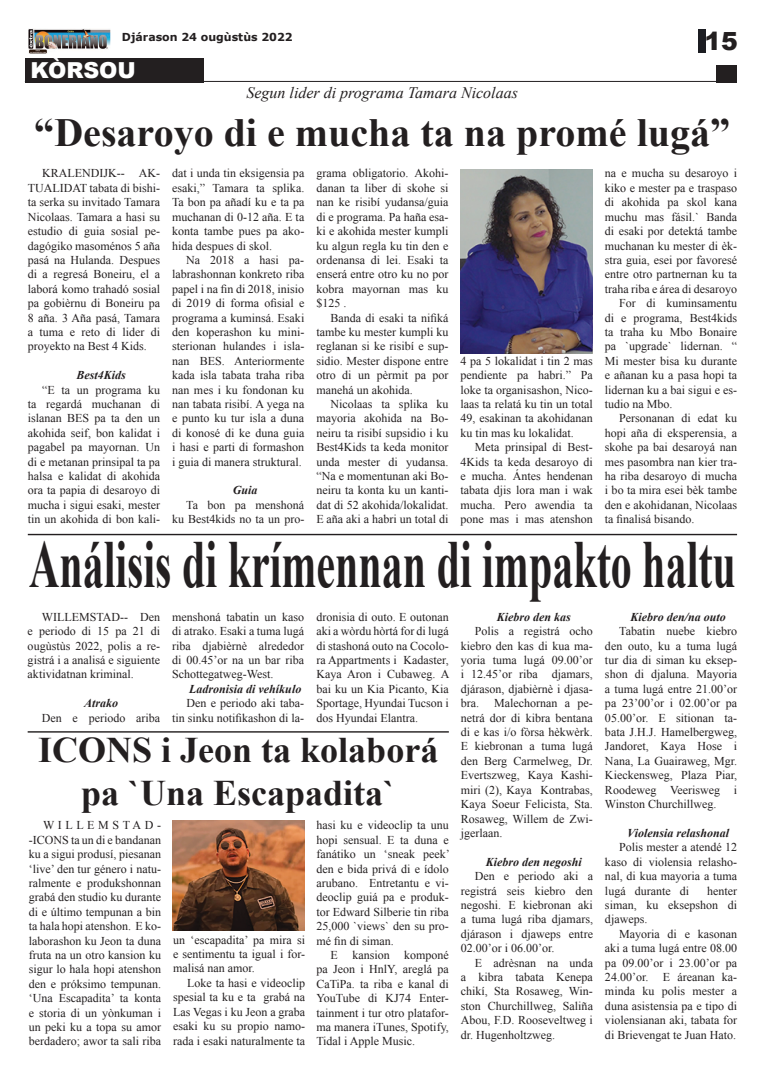
<style>
.page{position:relative;width:766px;height:1078px;background:#fff}
.page>*{position:absolute;margin:0;border:0;box-sizing:border-box;transform-origin:0 0}
.t1{font:700 67.2px "Times New Roman";color:#231f20;scale:.63 1}
.t2{font:700 40px "Times New Roman";color:#231f20}
.t3{font:700 36px/43.2px "Times New Roman";color:#231f20;text-align:center}
.t4{font:900 25px "Arial";color:#231f20}
.t5{font:900 22px "Arial";letter-spacing:-.005em;color:#fff}
.t6{font:italic 16px "Times New Roman";color:#231f20}
.t7{font:12px/14.4px "Times New Roman";color:#231f20;text-align:justify}
.t8{font:italic 700 12px "Times New Roman";color:#231f20}
.t9{font:700 11px "Verdana";color:#231f20}
</style>
<div class="page">
<img style="left:29px;top:29px;width:81px;height:24px">
<div style="left:700px;top:29px;width:6px;height:23px;background:#1c1d22"></div>
<div style="left:698px;top:29px;width:6px;height:23px;background:#1c1d22"></div>
<div style="left:26px;top:58px;width:178px;height:24px;background:#231f20"></div>
<div style="left:716px;top:65px;width:20px;height:17px;background:#231f20"></div>
<hr style="left:25px;top:81px;width:711px;height:1px;background:#231f20">
<img style="left:460px;top:169px;width:132px;height:184px">
<img style="left:172px;top:820px;width:132px;height:109px">
<hr style="left:28px;top:731px;width:420px;height:1px;background:#231f20">
<hr style="left:28px;top:533px;width:708px;height:2px;background:#231f20">
<p class="t9" style="left:122px;top:29px;width:172px">Djárason 24 ougùstùs 2022</p>
<h3 class="t5" style="left:31px;top:54px;width:107px">KÒRSOU</h3>
<h3 class="t5" style="left:31px;top:54px;width:88px">ARUBA</h3>
<h3 class="t4" style="left:704px;top:22px;width:35px">15</h3>
<h3 class="t6" style="left:246px;top:82px;width:273px">Segun lider di programa Tamara Nicolaas</h3>
<h2 class="t2" style="left:34px;top:105px;width:697px">“Desaroyo di e mucha ta na promé lugá”</h2>
<p class="t7" style="left:28px;top:166px;width:134px;text-indent:14px">KRALENDIJK-- AK-TUALIDAT tabata di bishi&shy;ta serka su invitado Tamara Nicolaas. Tamara a hasi su estudio di guia sosial pe&shy;dagógiko masoménos 5 aña pasá na Hulanda. Despues di a regresá Boneiru, el a laborá komo trahadó sosial pa gobièrnu di Boneiru pa 8 aña. 3 Aña pasá, Tamara a tuma e reto di lider di proyekto na Best 4 Kids.</p>
<p class="t8" style="left:76px;top:367px;width:51px">Best4Kids</p>
<p class="t7" style="left:28px;top:382px;width:134px;text-indent:14px">“E ta un programa ku ta regardá muchanan di islanan BES pa ta den un akohida seif, bon kalidat i pagabel pa mayornan. Un di e metanan prinsipal ta pa halsa e kalidat di akohida ora ta papia di desaroyo di mucha i sigui esaki, mester tin un akohida di bon kali-</p>
<p class="t7" style="left:172px;top:166px;width:134px">dat i unda tin eksigensia pa esaki,” Tamara ta splika.<br>Ta bon pa añadí ku e ta pa muchanan di 0-12 aña. E ta konta tambe pues pa ako&shy;hida despues di skol.</p>
<p class="t7" style="left:172px;top:252px;width:134px;text-indent:14px">Na 2018 a hasi pa&shy;labrashonnan konkreto riba papel i na fin di 2018, inisio di 2019 di forma ofisial e programa a kuminsá. Esaki den koperashon ku mini&shy;sterionan hulandes i isla&shy;nan BES. Anteriormente kada isla tabata traha riba nan mes i ku fondonan ku nan tabata risibí. A yega na e punto ku tur isla a duna di konosé di ke duna guia i hasi e parti di formashon i guia di manera struktural.</p>
<p class="t8" style="left:233px;top:482px;width:26px">Guia</p>
<p class="t7" style="left:172px;top:497px;width:134px;text-align:right">Ta bon pa menshoná ku Best4kids no ta un pro-</p>
<p class="t7" style="left:316px;top:166px;width:134px">grama obligatorio. Akohi&shy;danan ta liber di skohe si nan ke risibí yudansa/guia di e programa. Pa haña esa&shy;ki e akohida mester kumpli ku algun regla ku tin den e ordenansa di lei. Esaki ta enserá entre otro ku no por kobra mayornan mas ku $125 .</p>
<p class="t7" style="left:316px;top:310px;width:134px;text-indent:14px">Banda di esaki ta nifiká tambe ku mester kumpli ku reglanan si ke risibí e sup&shy;sidio. Mester dispone entre otro di un pèrmit pa por manehá un akohida.</p>
<p class="t7" style="left:316px;top:396px;width:134px;text-indent:14px">Nicolaas ta splika ku mayoria akohida na Bo&shy;neiru ta risibí supsidio i ku Best4Kids ta keda monitor unda mester di yudansa. “Na e momentunan aki Bo&shy;neiru ta konta ku un kanti&shy;dat di 52 akohida/lokalidat.<br>E aña aki a habri un total di</p>
<p class="t7" style="left:460px;top:353px;width:134px">4 pa 5 lokalidat i tin 2 mas pendiente pa habri.” Pa loke ta organisashon, Nico&shy;laas ta relatá ku tin un total 49, esakinan ta akohidanan ku tin mas ku lokalidat.</p>
<p class="t7" style="left:460px;top:439px;width:134px;text-indent:14px">Meta prinsipal di Best-4Kids ta keda desaroyo di e mucha. Ántes hendenan tabata djis lora man i wak mucha. Pero awendia ta pone mas i mas atenshon</p>
<p class="t7" style="left:604px;top:166px;width:134px">na e mucha su desaroyo i</p>
<p class="t7" style="left:604px;top:180px;width:134px">kiko e mester pa e traspaso</p>
<p class="t7" style="left:604px;top:195px;width:134px">di akohida pa skol kana</p>
<p class="t7" style="left:604px;top:209px;width:134px">muchu mas fásil.` Banda</p>
<p class="t7" style="left:604px;top:224px;width:134px">di esaki por detektá tambe</p>
<p class="t7" style="left:604px;top:238px;width:134px">muchanan ku mester di èk-</p>
<p class="t7" style="left:604px;top:252px;width:134px">stra guia, esei por favoresé</p>
<p class="t7" style="left:604px;top:267px;width:134px">entre otro partnernan ku ta</p>
<p class="t7" style="left:604px;top:281px;width:134px">traha riba e área di desaroyo</p>
<p class="t7" style="left:619px;top:296px;width:119px">For di kuminsamentu</p>
<p class="t7" style="left:604px;top:310px;width:134px">di e programa, Best4kids</p>
<p class="t7" style="left:604px;top:324px;width:134px">ta traha ku Mbo Bonaire</p>
<p class="t7" style="left:604px;top:339px;width:134px">pa `upgrade` lidernan. “</p>
<p class="t7" style="left:604px;top:353px;width:134px">Mi mester bisa ku durante</p>
<p class="t7" style="left:604px;top:368px;width:134px">e añanan ku a pasa hopi ta</p>
<p class="t7" style="left:604px;top:382px;width:134px">lidernan ku a bai sigui e es-</p>
<p class="t7" style="left:604px;top:396px;width:69px">tudio na Mbo.</p>
<p class="t7" style="left:619px;top:411px;width:119px">Personanan di edat ku</p>
<p class="t7" style="left:604px;top:425px;width:134px">hopi aña di eksperensia, a</p>
<p class="t7" style="left:604px;top:440px;width:134px">skohe pa bai desaroyá nan</p>
<p class="t7" style="left:604px;top:454px;width:134px">mes pasombra nan kier tra-</p>
<p class="t7" style="left:604px;top:468px;width:134px">ha riba desaroyo di mucha</p>
<p class="t7" style="left:604px;top:483px;width:134px">i bo ta mira esei bèk tambe</p>
<p class="t7" style="left:604px;top:497px;width:134px">den e akohidanan, Nicolaas</p>
<p class="t7" style="left:604px;top:512px;width:91px">ta finalisá bisando.</p>
<h1 class="t1" style="left:29px;top:518px;width:1122px">Análisis di krímennan di impakto haltu</h1>
<p class="t7" style="left:28px;top:609px;width:134px;text-indent:14px">WILLEMSTAD-- Den e periodo di 15 pa 21 di ougùstùs 2022, polis a re&shy;gistrá i a analisá e siguiente aktividatnan kriminal.</p>
<p class="t8" style="left:84px;top:694px;width:36px">Atrako</p>
<p class="t7" style="left:42px;top:710px;width:120px">Den e periodo ariba</p>
<p class="t7" style="left:172px;top:609px;width:133px">menshoná tabatin un kaso di atrako. Esaki a tuma lugá riba djabièrnè alrededor di 00.45’or na un bar riba Schottegatweg-West.</p>
<p class="t8" style="left:189px;top:680px;width:114px">Ladronisia di vehíkulo</p>
<p class="t7" style="left:172px;top:695px;width:133px;text-align:right">Den e periodo aki taba&shy;tin sinku notifikashon di la-</p>
<p class="t7" style="left:316px;top:609px;width:134px">dronisia di outo. E outonan aki a wòrdu hòrtá for di lugá di stashoná outo na Cocolo&shy;ra Appartments i Kadaster, Kaya Aron i Cubaweg. A bai ku un Kia Picanto, Kia Sportage, Hyundai Tucson i dos Hyundai Elantra.</p>
<h3 class="t3" style="left:38px;top:727px;width:402px">ICONS i Jeon ta kolaborá pa `Una Escapadita`</h3>
<p class="t7" style="left:29px;top:817px;width:134px;text-indent:14px">WILLEMSTAD--ICONS ta un di e bandanan ku a sigui produsí, piesanan ‘live’ den tur género i natu&shy;ralmente e produkshonnan grabá den studio ku durante di e último tempunan a bin ta hala hopi atenshon. E ko&shy;laborashon ku Jeon ta duna fruta na un otro kansion ku sigur lo hala hopi atenshon den e próksimo tempunan. ‘Una Escapadita’ ta konta e storia di un yònkuman i un peki ku a topa su amor berdadero; awor ta sali riba</p>
<p class="t7" style="left:173px;top:931px;width:133px">un ‘escapadita’ pa mira si e sentimentu ta igual i for&shy;malisá nan amor.</p>
<p class="t7" style="left:173px;top:975px;width:134px;text-indent:14px">Loke ta hasi e videoclip spesial ta ku e ta grabá na Las Vegas i ku Jeon a graba esaki ku su propio namo&shy;rada i esaki naturalmente ta</p>
<p class="t7" style="left:316px;top:817px;width:135px">hasi ku e videoclip ta unu hopi sensual. E ta duna e fanátiko un ‘sneak peek’ den e bida privá di e ídolo arubano. Entretantu e vi&shy;deoclip guiá pa e produk&shy;tor Edward Silberie tin riba 25,000 `views` den su pro&shy;mé fin di siman.</p>
<p class="t7" style="left:316px;top:947px;width:134px;text-indent:14px">E kansion komponé pa Jeon i HnlY, areglá pa CaTiPa. ta riba e kanal di YouTube di KJ74 Enter&shy;tainment i tur otro platafor&shy;ma manera iTunes, Spotify, Tidal i Apple Music.</p>
<p class="t8" style="left:496px;top:608px;width:76px">Kiebro den kas</p>
<p class="t7" style="left:460px;top:623px;width:134px;text-indent:14px">Polis a registrá ocho kiebro den kas di kua ma&shy;yoria tuma lugá 09.00’or i 12.45’or riba djamars, djárason, djabièrnè i djasa&shy;bra. Malechornan a pe&shy;netrá dor di kibra bentana di e kas i/o fòrsa hèkwèrk.<br>E kiebronan a tuma lugá den Berg Carmelweg, Dr.<br>Evertszweg, Kaya Kashi&shy;miri (2), Kaya Kontrabas, Kaya Soeur Felicista, Sta.<br>Rosaweg, Willem de Zwi&shy;jgerlaan.</p>
<p class="t8" style="left:485px;top:853px;width:98px">Kiebro den negoshi</p>
<p class="t7" style="left:460px;top:868px;width:134px;text-indent:14px">Den e periodo aki a registrá seis kiebro den negoshi. E kiebronan aki a tuma lugá riba djamars, djárason i djaweps entre 02.00’or i 06.00’or.</p>
<p class="t7" style="left:460px;top:955px;width:134px;text-indent:14px">E adrèsnan na unda a kibra tabata Kenepa chikí, Sta Rosaweg, Win&shy;ston Churchillweg, Saliña Abou, F.D. Rooseveltweg i dr. Hugenholtzweg.</p>
<p class="t8" style="left:630px;top:608px;width:97px">Kiebro den/na outo</p>
<p class="t7" style="left:604px;top:623px;width:134px;text-indent:14px">Tabatin nuebe kiebro den outo, ku a tuma lugá tur dia di siman ku eksep&shy;shon di djaluna. Mayoria a tuma lugá entre 21.00’or pa 23’00’or i 02.00’or pa 05.00’or. E sitionan ta&shy;bata J.H.J. Hamelbergweg, Jandoret, Kaya Hose i Nana, La Guairaweg, Mgr.<br>Kieckensweg, Plaza Piar, Roodeweg Veerisweg i Winston Churchillweg.</p>
<p class="t8" style="left:627px;top:824px;width:103px">Violensia relashonal</p>
<p class="t7" style="left:604px;top:839px;width:134px;text-indent:14px">Polis mester a atendé 12 kaso di violensia relasho&shy;nal, di kua mayoria a tuma lugá durante di</p>
<p class="t7" style="left:604px;top:883px;width:134px;text-indent:102px">henter siman, ku eksepshon di djaweps.</p>
<p class="t7" style="left:604px;top:926px;width:134px;text-indent:14px">Mayoria di e kasonan aki a tuma lugá entre 08.00 pa 09.00’or i 23.00’or pa 24.00’or. E áreanan ka&shy;minda ku polis mester a duna asistensia pa e tipo di violensianan aki, tabata for di Brievengat te Juan Hato.</p>
</div>
